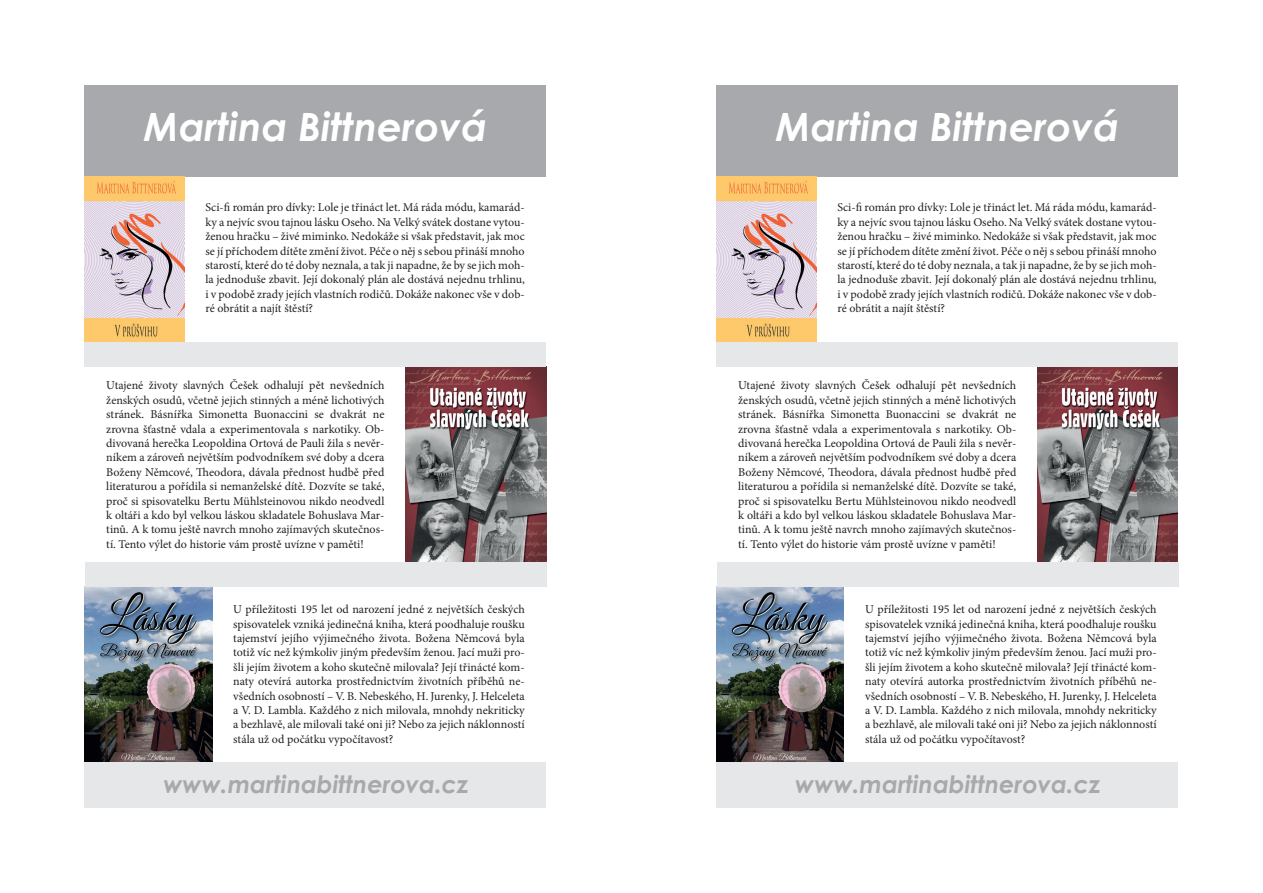
<style>
.page{position:relative;width:1263px;height:893px;background:#fff}
.page>*{position:absolute;margin:0;border:0;box-sizing:border-box;transform-origin:0 0}
.t1{font:italic 700 39px "Century Gothic";color:#fff}
.t2{font:italic 700 24px "Century Gothic";color:#a8a9ad}
.t3{font:12px/14.4px "Minion Pro";color:#231f20;text-align:justify}
</style>
<div class="page">
<div style="left:716px;top:85px;width:462px;height:92px;background:#a8a9ad"></div>
<img style="left:716px;top:177px;width:100px;height:166px">
<img style="left:716px;top:586px;width:128px;height:176px">
<img style="left:1037px;top:367px;width:141px;height:195px">
<div style="left:716px;top:343px;width:462px;height:24px;background:#e6e7e9"></div>
<div style="left:717px;top:562px;width:461px;height:24px;background:#e6e7e9"></div>
<div style="left:716px;top:762px;width:462px;height:46px;background:#e6e7e9"></div>
<div style="left:85px;top:85px;width:461px;height:92px;background:#a8a9ad"></div>
<img style="left:85px;top:177px;width:99px;height:166px">
<img style="left:85px;top:586px;width:127px;height:176px">
<img style="left:406px;top:367px;width:140px;height:195px">
<div style="left:85px;top:343px;width:461px;height:24px;background:#e6e7e9"></div>
<div style="left:85px;top:562px;width:461px;height:24px;background:#e6e7e9"></div>
<div style="left:85px;top:762px;width:461px;height:46px;background:#e6e7e9"></div>
<h1 class="t1" style="left:144px;top:98px;width:345px">Martina Bittnerová</h1>
<p class="t3" style="left:205px;top:200px;width:321px">Sci-fi román pro dívky: Lole je třináct let. Má ráda módu, kamarád&shy;ky a nejvíc svou tajnou lásku Oseho. Na Velký svátek dostane vytou&shy;ženou hračku – živé miminko. Nedokáže si však představit, jak moc se jí příchodem dítěte změní život. Péče o něj s sebou přináší mnoho starostí, které do té doby neznala, a tak ji napadne, že by se jich moh&shy;la jednoduše zbavit. Její dokonalý plán ale dostává nejednu trhlinu, i v podobě zrady jejích vlastních rodičů. Dokáže nakonec vše v dob&shy;ré obrátit a najít štěstí?</p>
<p class="t3" style="left:106px;top:378px;width:280px">Utajené životy slavných Češek odhalují pět nevšedních ženských osudů, včetně jejich stinných a méně lichotivých stránek. Básnířka Simonetta Buonaccini se dvakrát ne zrovna šťastně vdala a experimentovala s narkotiky. Ob&shy;divovaná herečka Leopoldina Ortová de Pauli žila s nevěr&shy;níkem a zároveň největším podvodníkem své doby a dcera Boženy Němcové, Theodora, dávala přednost hudbě před literaturou a pořídila si nemanželské dítě. Dozvíte se také, proč si spisovatelku Bertu Mühlsteinovou nikdo neodvedl k oltáři a kdo byl velkou láskou skladatele Bohuslava Mar&shy;tinů. A k tomu ještě navrch mnoho zajímavých skutečnos&shy;tí. Tento výlet do historie vám prostě uvízne v paměti!</p>
<p class="t3" style="left:233px;top:602px;width:293px">U příležitosti 195 let od narození jedné z největších českých spisovatelek vzniká jedinečná kniha, která poodhaluje roušku tajemství jejího výjimečného života. Božena Němcová byla totiž víc než kýmkoliv jiným především ženou. Jací muži pro&shy;šli jejím životem a koho skutečně milovala? Její třinácté kom&shy;naty otevírá autorka prostřednictvím životních příběhů ne&shy;všedních osobností – V. B. Nebeského, H. Jurenky, J. Helceleta a V. D. Lambla. Každého z nich milovala, mnohdy nekriticky a bezhlavě, ale milovali také oni ji? Nebo za jejich náklonností stála už od počátku vypočítavost?</p>
<h2 class="t2" style="left:163px;top:766px;width:306px">www.martinabittnerova.cz</h2>
<h1 class="t1" style="left:776px;top:98px;width:345px">Martina Bittnerová</h1>
<p class="t3" style="left:837px;top:200px;width:321px">Sci-fi román pro dívky: Lole je třináct let. Má ráda módu, kamarád&shy;ky a nejvíc svou tajnou lásku Oseho. Na Velký svátek dostane vytou&shy;ženou hračku – živé miminko. Nedokáže si však představit, jak moc se jí příchodem dítěte změní život. Péče o něj s sebou přináší mnoho starostí, které do té doby neznala, a tak ji napadne, že by se jich moh&shy;la jednoduše zbavit. Její dokonalý plán ale dostává nejednu trhlinu, i v podobě zrady jejích vlastních rodičů. Dokáže nakonec vše v dob&shy;ré obrátit a najít štěstí?</p>
<p class="t3" style="left:738px;top:378px;width:280px">Utajené životy slavných Češek odhalují pět nevšedních ženských osudů, včetně jejich stinných a méně lichotivých stránek. Básnířka Simonetta Buonaccini se dvakrát ne zrovna šťastně vdala a experimentovala s narkotiky. Ob&shy;divovaná herečka Leopoldina Ortová de Pauli žila s nevěr&shy;níkem a zároveň největším podvodníkem své doby a dcera Boženy Němcové, Theodora, dávala přednost hudbě před literaturou a pořídila si nemanželské dítě. Dozvíte se také, proč si spisovatelku Bertu Mühlsteinovou nikdo neodvedl k oltáři a kdo byl velkou láskou skladatele Bohuslava Mar&shy;tinů. A k tomu ještě navrch mnoho zajímavých skutečnos&shy;tí. Tento výlet do historie vám prostě uvízne v paměti!</p>
<p class="t3" style="left:865px;top:602px;width:293px">U příležitosti 195 let od narození jedné z největších českých spisovatelek vzniká jedinečná kniha, která poodhaluje roušku tajemství jejího výjimečného života. Božena Němcová byla totiž víc než kýmkoliv jiným především ženou. Jací muži pro&shy;šli jejím životem a koho skutečně milovala? Její třinácté kom&shy;naty otevírá autorka prostřednictvím životních příběhů ne&shy;všedních osobností – V. B. Nebeského, H. Jurenky, J. Helceleta a V. D. Lambla. Každého z nich milovala, mnohdy nekriticky a bezhlavě, ale milovali také oni ji? Nebo za jejich náklonností stála už od počátku vypočítavost?</p>
<h2 class="t2" style="left:795px;top:766px;width:306px">www.martinabittnerova.cz</h2>
</div>
